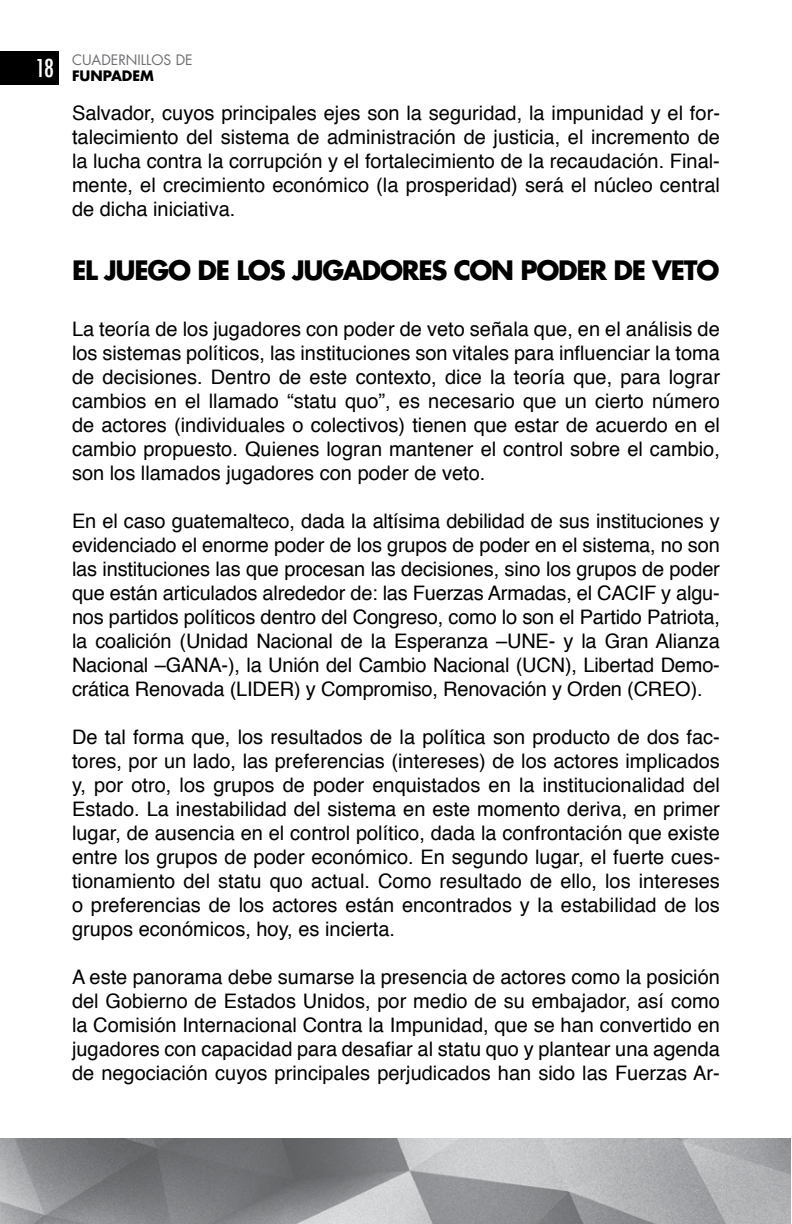
<style>
.page{position:relative;width:792px;height:1224px;background:#fff}
.page>*{position:absolute;margin:0;border:0;box-sizing:border-box;transform-origin:0 0}
.t1{font:700 26px "Futura LT";letter-spacing:-.05em;color:#000}
.t2{font:20px/24px "Helvetica";color:#000;text-align:justify}
.t3{font:14px/16px "Futura LT";color:#6d6e71}
.s1{font-weight:700;color:#000}
</style>
<div class="page">
<div style="left:0;top:51px;width:59px;height:34px;background:#000"></div>
<img style="left:0;top:1139px;width:791px;height:85px">
<p class="t3" style="left:36px;top:52px;width:159px;text-indent:36px">CUADERNILLOS DE<br><sup>18</sup> <span class="s1">FUNPADEM</span></p>
<p class="t2" style="left:72px;top:102px;width:649px">Salvador, cuyos principales ejes son la seguridad, la impunidad y el for&shy;talecimiento del sistema de administración de justicia, el incremento de la lucha contra la corrupción y el fortalecimiento de la recaudación. Final&shy;mente, el crecimiento económico (la prosperidad) será el núcleo central de dicha iniciativa.</p>
<h1 class="t1" style="left:72px;top:253px;width:649px">EL JUEGO DE LOS JUGADORES CON PODER DE VETO</h1>
<p class="t2" style="left:72px;top:318px;width:650px">La teoría de los jugadores con poder de veto señala que, en el análisis de los sistemas políticos, las instituciones son vitales para influenciar la toma de decisiones. Dentro de este contexto, dice la teoría que, para lograr cambios en el llamado “statu quo”, es necesario que un cierto número de actores (individuales o colectivos) tienen que estar de acuerdo en el cambio propuesto. Quienes logran mantener el control sobre el cambio, son los llamados jugadores con poder de veto.</p>
<p class="t2" style="left:72px;top:510px;width:649px">En el caso guatemalteco, dada la altísima debilidad de sus instituciones y evidenciado el enorme poder de los grupos de poder en el sistema, no son las instituciones las que procesan las decisiones, sino los grupos de poder que están articulados alrededor de: las Fuerzas Armadas, el CACIF y algu&shy;nos partidos políticos dentro del Congreso, como lo son el Partido Patriota, la coalición (Unidad Nacional de la Esperanza –UNE- y la Gran Alianza Nacional –GANA-), la Unión del Cambio Nacional (UCN), Libertad Demo&shy;crática Renovada (LIDER) y Compromiso, Renovación y Orden (CREO).</p>
<p class="t2" style="left:72px;top:726px;width:650px">De tal forma que, los resultados de la política son producto de dos fac&shy;tores, por un lado, las preferencias (intereses) de los actores implicados y, por otro, los grupos de poder enquistados en la institucionalidad del Estado. La inestabilidad del sistema en este momento deriva, en primer lugar, de ausencia en el control político, dada la confrontación que existe entre los grupos de poder económico. En segundo lugar, el fuerte cues&shy;tionamiento del statu quo actual. Como resultado de ello, los intereses o preferencias de los actores están encontrados y la estabilidad de los grupos económicos, hoy, es incierta.</p>
<p class="t2" style="left:72px;top:966px;width:649px">A este panorama debe sumarse la presencia de actores como la posición del Gobierno de Estados Unidos, por medio de su embajador, así como la Comisión Internacional Contra la Impunidad, que se han convertido en jugadores con capacidad para desafiar al statu quo y plantear una agenda de negociación cuyos principales perjudicados han sido las Fuerzas Ar-</p>
</div>
